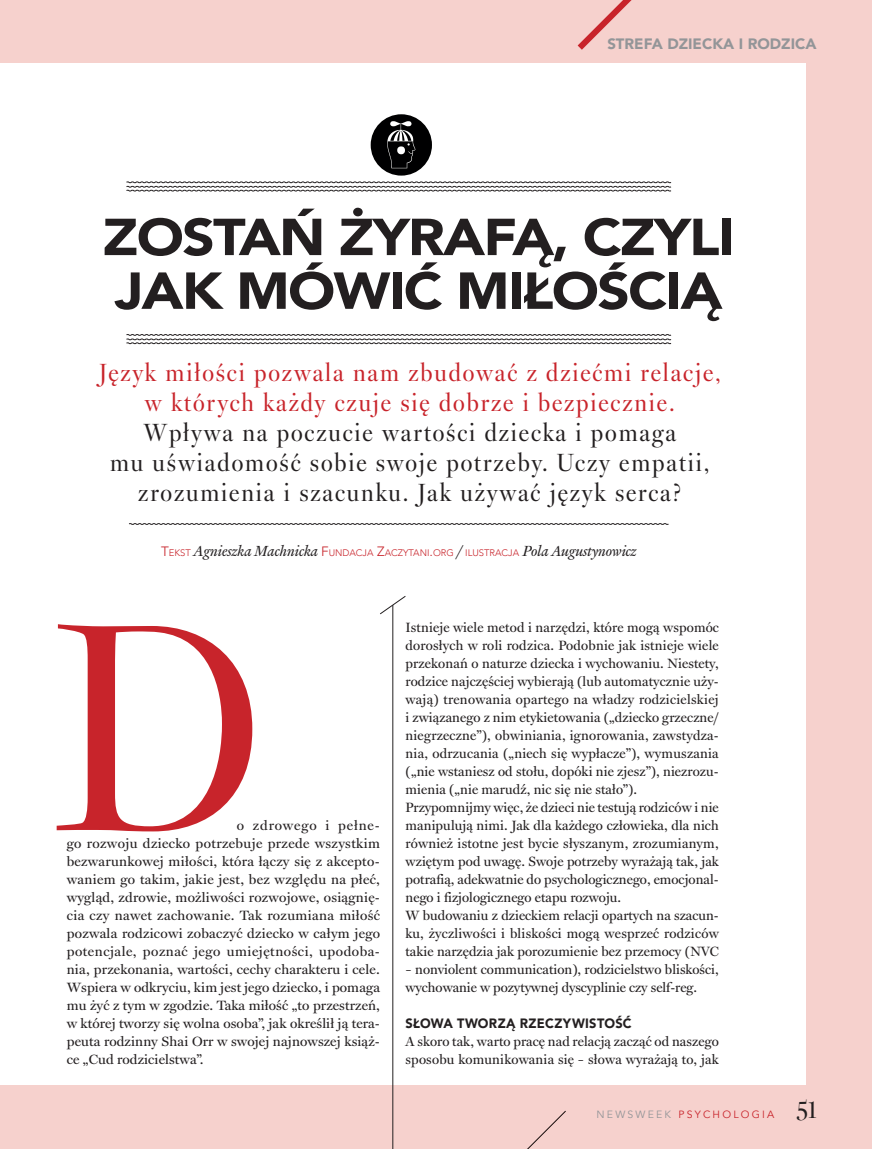
<style>
.page{position:relative;width:872px;height:1149px;background:#fff}
.page>*{position:absolute;margin:0;border:0;box-sizing:border-box;transform-origin:0 0}
.t1{font:303.6px "Vincent Pl Banner";color:#c8242b}
._01_TYTUŁ_BLACK_OTWA{font:900 51.3px/53.7px "Avenir";letter-spacing:-.03em;color:#231f20;scale:1.11 1}
.t2{font:27px "Vincent Pl Banner";color:#231f20}
._02_LEAD{font:25.5px/30px "Vincent Pl Banner";letter-spacing:.1em;color:#231f20;text-align:center}
._02_AUTOR_TEXT{font:italic 15px "Vincent Pl Mid";color:#231f20}
.t3{font:900 15px "Avenir";color:#939598}
._03_TEXT_AKAPIT{font:13.5px/18px "Vincent Pl Text";letter-spacing:.005em;color:#231f20;text-align:justify}
._03_ŚRÓDTYTUŁ{font:900 13.5px "Avenir";letter-spacing:.02em;color:#231f20;scale:.95 1}
.t4{font:10.5px "Avenir";letter-spacing:.21em;color:#c8242b}
.s1{color:#c8242b}
.s2{font-family:"Avenir";font-weight:300;font-style:normal;font-size:13.5px;color:#c8242b}
.s3{font-family:"Avenir";font-weight:300;font-style:normal;font-size:9.45px;color:#c8242b}
.s4{color:#939598}
</style>
<div class="page">
<div style="left:0;top:0;width:872px;height:1148px;background:#f6d1cd"></div>
<div style="left:0;top:64px;width:805px;height:1020px;background:#fff"></div>
<svg style="left:528px;top:1110px;width:38px;height:38px"></svg>
<svg style="left:577px;top:0;width:55px;height:50px"></svg>
<hr style="left:392px;top:605px;width:1px;height:543px;background:#231f20">
<svg style="left:380px;top:596px;width:26px;height:18px"></svg>
<svg style="left:129px;top:523px;width:540px;height:2px"></svg>
<svg style="left:126px;top:334px;width:545px;height:10px"></svg>
<svg style="left:126px;top:181px;width:545px;height:11px"></svg>
<div style="left:371px;top:114px;width:61px;height:61px;background:#000001;border-radius:50%"></div>
<svg style="left:387px;top:121px;width:28px;height:47px"></svg>
<p class="t3" style="left:607px;top:31px;width:211px">STREFA DZIECKA I RODZICA</p>
<p class="_01_TYTUŁ_BLACK_OTWA" style="left:103px;top:209px;width:571px">ZOSTAŃ ŻYRAFĄ, CZYLI<br>JAK MÓWIĆ MIŁOŚCIĄ</p>
<p class="_02_LEAD" style="left:99px;top:357px;width:623px"><span class="s1">Język miłości pozwala nam zbudować z dziećmi relacje, w których każdy czuje się dobrze i bezpiecznie.<br></span>Wpływa na poczucie wartości dziecka i pomaga<br>mu uświadomość sobie swoje potrzeby. Uczy empatii, zrozumienia i szacunku. Jak używać język serca?</p>
<p class="_02_AUTOR_TEXT" style="left:161px;top:541px;width:477px"><span class="s2">T</span><span class="s3">EKST</span> Agnieszka Machnicka <span class="s2">F</span><span class="s3">UNDACJA</span> <span class="s2">Z</span><span class="s3">ACZYTANI</span><span class="s2">.</span><span class="s3">ORG</span> / <span class="s3">ILUSTRACJA</span> Pola Augustynowicz</p>
<p class="t1" style="left:55px;top:560px;width:204px">D</p>
<p class="_03_TEXT_AKAPIT" style="left:405px;top:618px;width:315px">Istnieje wiele metod i narzędzi, które mogą wspomóc dorosłych w roli rodzica. Podobnie jak istnieje wiele przekonań o naturze dziecka i wychowaniu. Niestety, rodzice najczęściej wybierają (lub automatycznie uży&shy;wają) trenowania opartego na władzy rodzicielskiej i związanego z nim etykietowania („dziecko grzeczne/ niegrzeczne”), obwiniania, ignorowania, zawstydza&shy;nia, odrzucania („niech się wypłacze”), wymuszania („nie wstaniesz od stołu, dopóki nie zjesz”), niezrozu&shy;mienia („nie marudź, nic się nie stało”).</p>
<p class="_03_TEXT_AKAPIT" style="left:405px;top:798px;width:315px">Przypomnijmy więc, że dzieci nie testują rodziców i nie manipulują nimi. Jak dla każdego człowieka, dla nich również istotne jest bycie słyszanym, zrozumianym, wziętym pod uwagę. Swoje potrzeby wyrażają tak, jak potrafią, adekwatnie do psychologicznego, emocjonal&shy;nego i fizjologicznego etapu rozwoju.</p>
<p class="_03_TEXT_AKAPIT" style="left:405px;top:906px;width:315px">W budowaniu z dzieckiem relacji opartych na szacun&shy;ku, życzliwości i bliskości mogą wesprzeć rodziców takie narzędzia jak porozumienie bez przemocy (NVC</p>
<p class="_03_TEXT_AKAPIT" style="left:405px;top:960px;width:315px">– nonviolent communication), rodzicielstwo bliskości, wychowanie w pozytywnej dyscyplinie czy self-reg.</p>
<p class="_03_ŚRÓDTYTUŁ" style="left:405px;top:1011px;width:239px">SŁOWA TWORZĄ RZECZYWISTOŚĆ</p>
<p class="_03_TEXT_AKAPIT" style="left:405px;top:1032px;width:315px">A skoro tak, warto pracę nad relacją zacząć od naszego sposobu komunikowania się – słowa wyrażają to, jak</p>
<p class="_03_TEXT_AKAPIT" style="left:67px;top:816px;width:315px;text-indent:170px">o zdrowego i pełne&shy;go rozwoju dziecko potrzebuje przede wszystkim bezwarunkowej miłości, która łączy się z akcepto&shy;waniem go takim, jakie jest, bez względu na płeć, wygląd, zdrowie, możliwości rozwojowe, osiągnię&shy;cia czy nawet zachowanie. Tak rozumiana miłość pozwala rodzicowi zobaczyć dziecko w całym jego potencjale, poznać jego umiejętności, upodoba&shy;nia, przekonania, wartości, cechy charakteru i cele.<br>Wspiera w odkryciu, kim jest jego dziecko, i pomaga mu żyć z tym w zgodzie. Taka miłość „to przestrzeń, w której tworzy się wolna osoba”, jak określił ją tera&shy;peuta rodzinny Shai Orr w swojej najnowszej książ&shy;ce „Cud rodzicielstwa”.</p>
<p class="t4" style="left:596px;top:1107px;width:179px"><span class="s4">NEWSWEEK</span> PSYCHOLOGIA</p>
<h3 class="t2" style="left:797px;top:1093px;width:21px">51</h3>
</div>
